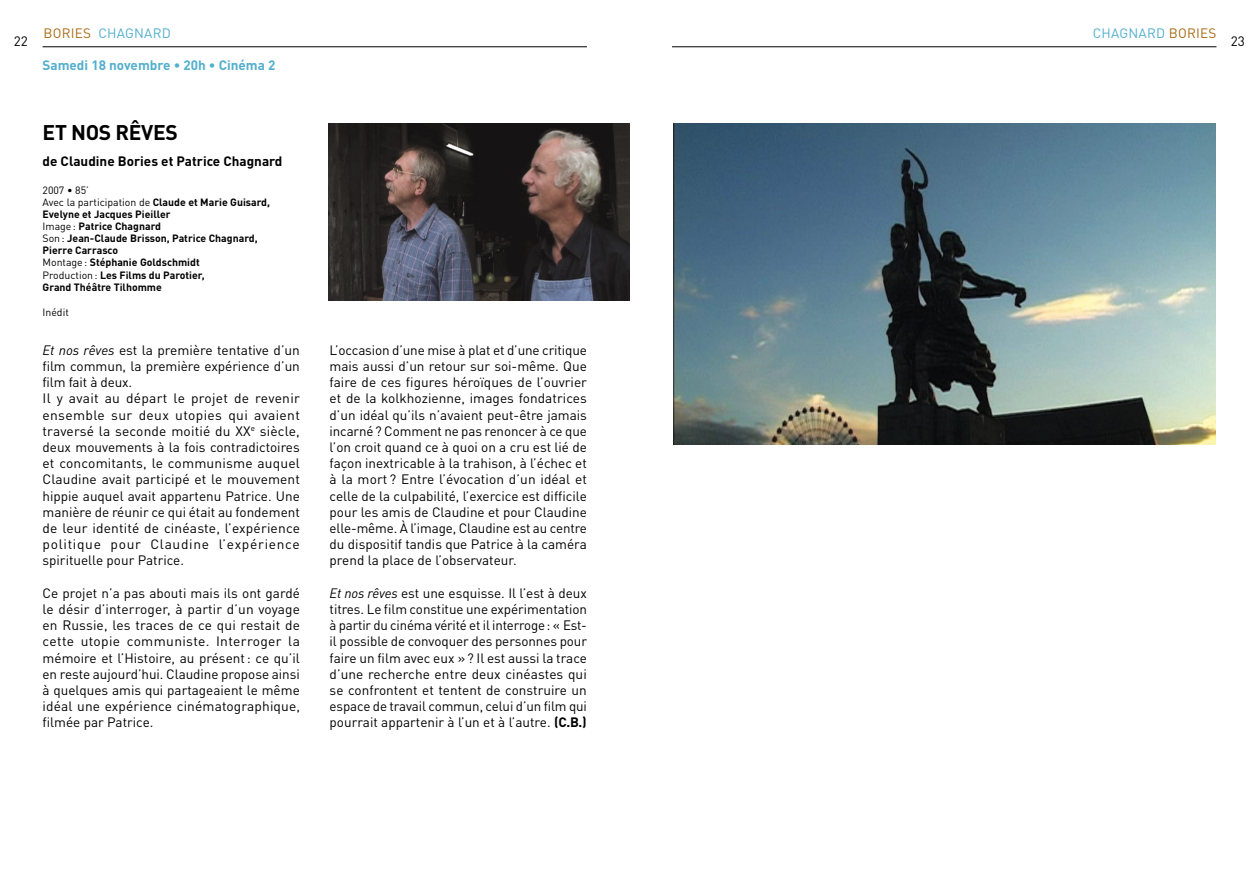
<style>
.page{position:relative;width:1259px;height:893px;background:#fff}
.page>*{position:absolute;margin:0;border:0;box-sizing:border-box;transform-origin:0 0}
.t1{font:700 21px "DINOT";letter-spacing:-.015em;color:#000}
.t2{font:13.5px/16.2px "DINOT";color:#000;text-align:justify}
.t3{font:700 13.5px "DIN";color:#000}
.t4{font:13.5px "DIN";letter-spacing:.015em;color:#52aecd}
.t5{font:700 13.5px "DIN";color:#52aecd}
.t6{font:13.5px "DIN";color:#000}
.t7{font:700 10.5px/12px "DINOT";color:#000}
.t8{font:10.5px "DINOT";color:#000}
.s1{color:#a86b17}
.s2{font-weight:400}
.s3{font-style:italic}
.s4{font-weight:700}
</style>
<div class="page">
<hr style="left:43px;top:46px;width:544px;height:1px;background:#000">
<hr style="left:672px;top:46px;width:544px;height:1px;background:#000">
<img style="left:328px;top:123px;width:301px;height:177px">
<img style="left:673px;top:123px;width:542px;height:321px">
<p class="t4" style="left:44px;top:24px;width:129px"><span class="s1">BORIES</span> CHAGNARD</p>
<p class="t4" style="left:1092px;top:24px;width:125px">CHAGNARD <span class="s1">BORIES</span></p>
<p class="t6" style="left:14px;top:32px;width:16px">22</p>
<p class="t6" style="left:1230px;top:32px;width:16px">23</p>
<p class="t5" style="left:43px;top:56px;width:234px">Samedi 18 novembre • 20h • Cinéma 2</p>
<h1 class="t1" style="left:43px;top:118px;width:135px">Et nos rêves</h1>
<p class="t3" style="left:43px;top:153px;width:241px">de Claudine Bories et Patrice Chagnard</p>
<p class="t7" style="left:43px;top:184px;width:229px"><span class="s2">2007 • 85’<br>Avec la participation de</span> Claude et Marie Guisard,<br>Evelyne et Jacques Pieiller<br><span class="s2">Image:</span> Patrice Chagnard<br><span class="s2">Son:</span> Jean-Claude Brisson, Patrice Chagnard,<br>Pierre Carrasco<br><span class="s2">Montage:</span> Stéphanie Goldschmidt<br><span class="s2">Production:</span> Les Films du Parotier,<br>Grand Théâtre Tilhomme</p>
<p class="t8" style="left:43px;top:305px;width:28px">Inédit</p>
<p class="t2" style="left:43px;top:342px;width:259px;text-align:left"><span class="s3">Et nos rêves</span> est la première tentative d’un film commun, la première expérience d’un film fait à deux.<br>Il y avait au départ le projet de revenir ensemble sur deux utopies qui avaient traversé la seconde moitié du XX<sup>e</sup> siècle, deux mouvements à la fois contradictoires et concomitants, le communisme auquel Claudine avait participé et le mouvement hippie auquel avait appartenu Patrice. Une manière de réunir ce qui était au fondement de leur identité de cinéaste, l’expérience politique pour Claudine l’expérience spirituelle pour Patrice.</p>
<p class="t2" style="left:43px;top:585px;width:259px">Ce projet n’a pas abouti mais ils ont gardé le désir d’interroger, à partir d’un voyage en Russie, les traces de ce qui restait de cette utopie communiste. Interroger la mémoire et l’Histoire, au présent: ce qu’il en reste aujourd’hui. Claudine propose ainsi à quelques amis qui partageaient le même idéal une expérience cinématographique, filmée par Patrice.</p>
<p class="t2" style="left:330px;top:342px;width:259px">L’occasion d’une mise à plat et d’une critique mais aussi d’un retour sur soi-même. Que faire de ces figures héroïques de l’ouvrier et de la kolkhozienne, images fondatrices d’un idéal qu’ils n’avaient peut-être jamais incarné? Comment ne pas renoncer à ce que l’on croit quand ce à quoi on a cru est lié de façon inextricable à la trahison, à l’échec et à la mort ? Entre l’évocation d’un idéal et celle de la culpabilité, l’exercice est difficile pour les amis de Claudine et pour Claudine elle-même. À l’image, Claudine est au centre du dispositif tandis que Patrice à la caméra prend la place de l’observateur.</p>
<p class="t2" style="left:330px;top:585px;width:259px"><span class="s3">Et nos rêves</span> est une esquisse. Il l’est à deux titres. Le film constitue une expérimentation à partir du cinéma vérité et il interroge: « Est&shy;il possible de convoquer des personnes pour faire un film avec eux »? Il est aussi la trace d’une recherche entre deux cinéastes qui se confrontent et tentent de construire un espace de travail commun, celui d’un film qui pourrait appartenir à l’un et à l’autre. <span class="s4">(C.B.)</span></p>
</div>
